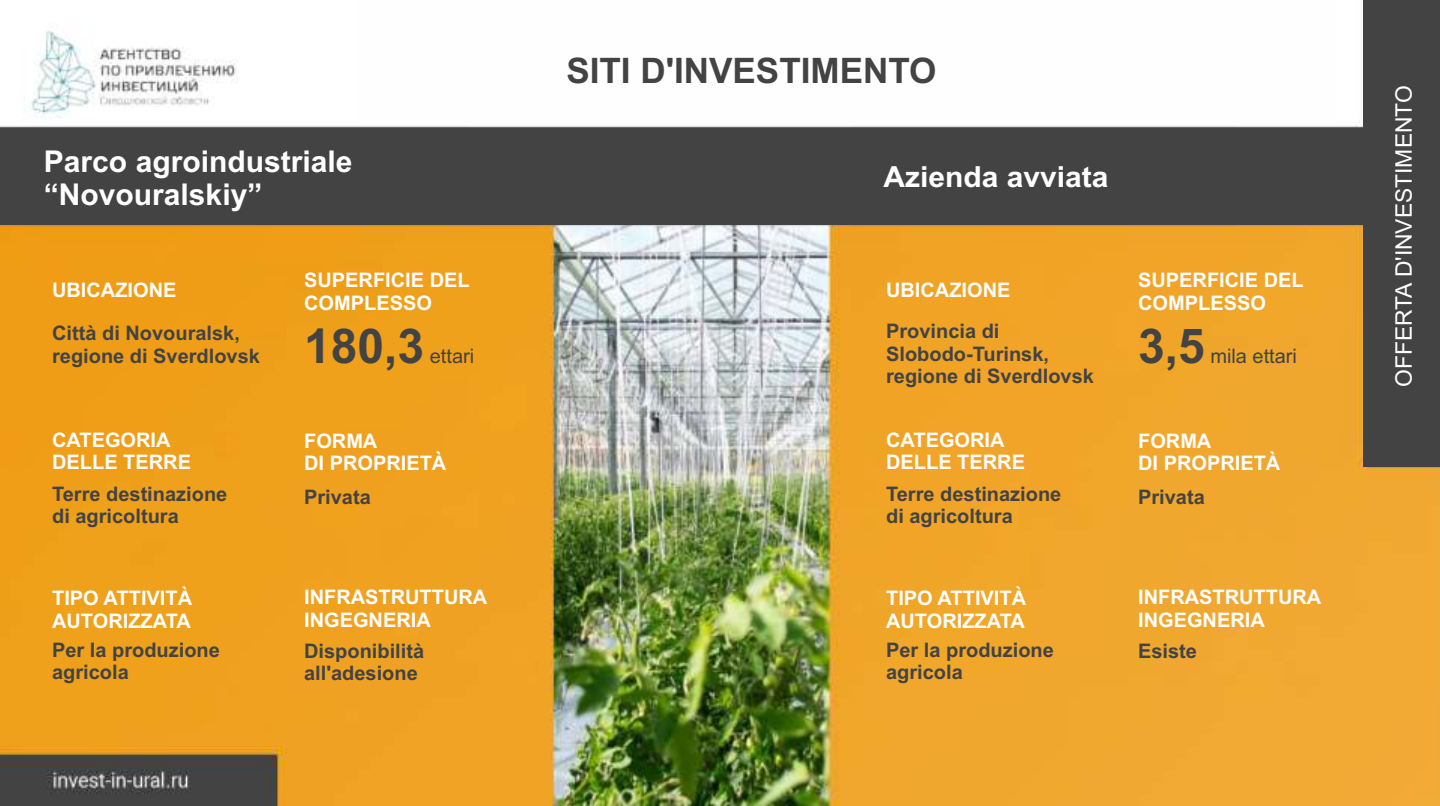
<style>
.page{position:relative;width:1440px;height:806px;background:#fff}
.page>*{position:absolute;margin:0;border:0;box-sizing:border-box;transform-origin:0 0}
.t1{font:700 48px "Arial";color:#434343}
.t2{font:700 35px "Arial";color:#434343}
.t3{font:700 30px/33.6px "Arial";color:#fefefe}
.t4{font:700 29px "Arial";color:#fefefe}
.t5{font:22.8px "Arial";color:#fefefe}
.t6{font:700 20px/22.4px "Arial";color:#434343}
.t7{font:700 20px/22.4px "Arial";color:#fefefe}
.t8{font:20px "Arial";color:#434343}
</style>
<div class="page">
<img style="left:0;top:0;width:1440px;height:805px">
<div style="left:1364px;top:0;width:76px;height:466px;background:#434343"></div>
<div style="left:357px;top:0;width:979px;height:125px;background:#fefefe"></div>
<div style="left:0;top:128px;width:1364px;height:97px;background:#434343"></div>
<h3 class="t3" style="left:44px;top:147px;width:310px">Parco agroindustriale “Novouralskiy”</h3>
<p class="t7" style="left:52px;top:280px;width:126px">UBICAZIONE</p>
<p class="t6" style="left:52px;top:323px;width:209px">Città di Novouralsk, regione di Sverdlovsk</p>
<p class="t7" style="left:52px;top:430px;width:140px">CATEGORIA<br>DELLE TERRE</p>
<p class="t6" style="left:52px;top:484px;width:177px">Terre destinazione di agricoltura</p>
<p class="t7" style="left:52px;top:588px;width:142px">TIPO ATTIVITÀ<br>AUTORIZZATA</p>
<p class="t6" style="left:52px;top:640px;width:169px">Per la produzione agricola</p>
<p class="t7" style="left:304px;top:271px;width:167px">SUPERFICIE DEL<br>COMPLESSO</p>
<h1 class="t1" style="left:304px;top:327px;width:122px">180,3</h1>
<p class="t8" style="left:430px;top:348px;width:46px">ettari</p>
<p class="t7" style="left:304px;top:431px;width:144px">FORMA<br>DI PROPRIETÀ</p>
<p class="t6" style="left:304px;top:487px;width:68px">Privata</p>
<p class="t7" style="left:304px;top:587px;width:185px">INFRASTRUTTURA<br>INGEGNERIA</p>
<p class="t6" style="left:304px;top:640px;width:122px">Disponibilità all'adesione</p>
<h2 class="t2" style="left:566px;top:58px;width:372px">SITI D'INVESTIMENTO</h2>
<h3 class="t4" style="left:883px;top:165px;width:227px">Azienda avviata</h3>
<p class="t7" style="left:886px;top:280px;width:126px">UBICAZIONE</p>
<p class="t6" style="left:886px;top:321px;width:209px">Provincia di<br>Slobodo-Turinsk, regione di Sverdlovsk</p>
<p class="t7" style="left:886px;top:430px;width:140px">CATEGORIA<br>DELLE TERRE</p>
<p class="t6" style="left:886px;top:484px;width:177px">Terre destinazione di agricoltura</p>
<p class="t7" style="left:886px;top:588px;width:142px">TIPO ATTIVITÀ<br>AUTORIZZATA</p>
<p class="t6" style="left:886px;top:640px;width:169px">Per la produzione agricola</p>
<p class="t7" style="left:1138px;top:271px;width:167px">SUPERFICIE DEL<br>COMPLESSO</p>
<h1 class="t1" style="left:1138px;top:327px;width:68px">3,5</h1>
<p class="t8" style="left:1210px;top:348px;width:88px">mila ettari</p>
<p class="t7" style="left:1138px;top:431px;width:144px">FORMA<br>DI PROPRIETÀ</p>
<p class="t6" style="left:1138px;top:487px;width:68px">Privata</p>
<p class="t7" style="left:1138px;top:587px;width:185px">INFRASTRUTTURA<br>INGEGNERIA</p>
<p class="t6" style="left:1138px;top:640px;width:60px">Esiste</p>
<p class="t5" style="left:1395px;top:387px;width:303px;rotate:-90deg">OFFERTA D'INVESTIMENTO</p>
</div>
